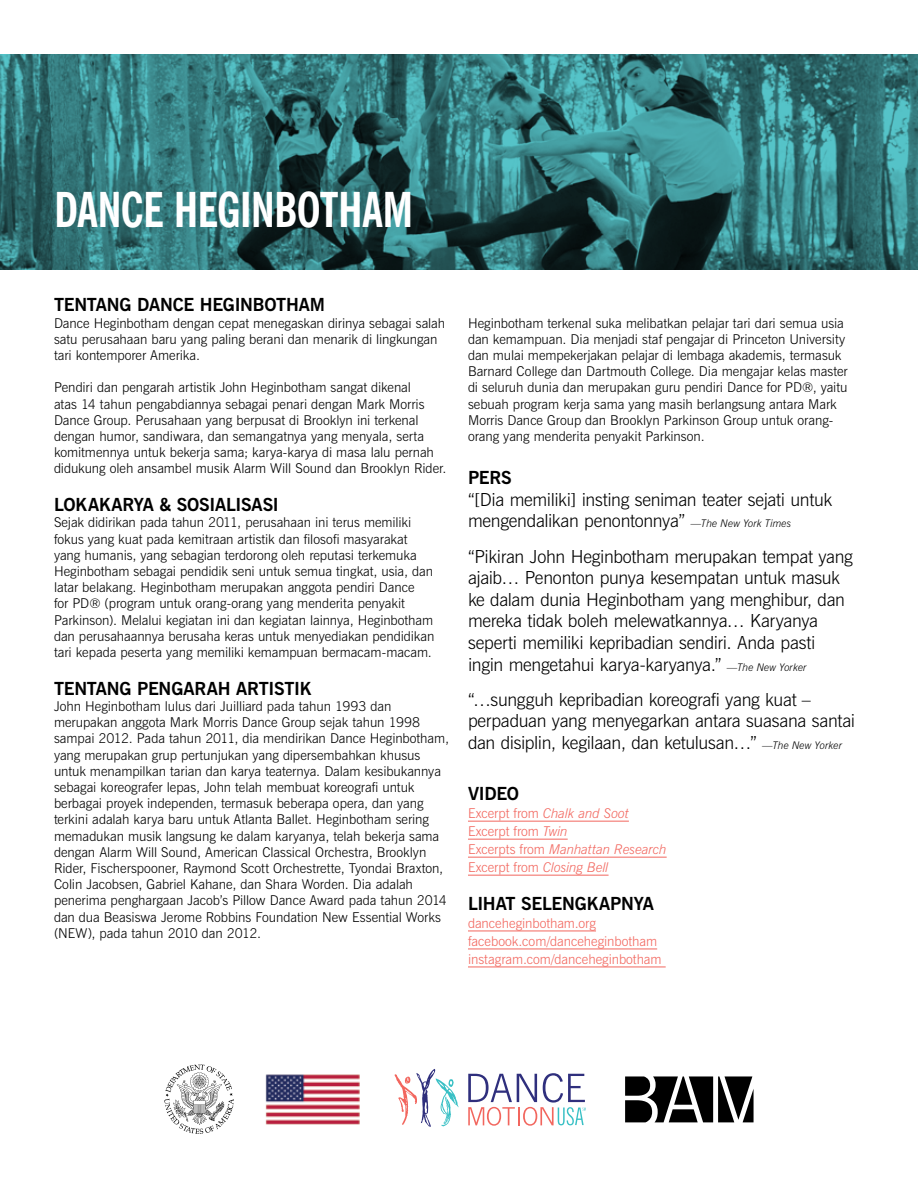
<style>
.page{position:relative;width:918px;height:1188px;background:#fff}
.page>*{position:absolute;margin:0;border:0;box-sizing:border-box;transform-origin:0 0}
.t1{font:700 condensed 48px "News Gothic BT";letter-spacing:-.015em;color:#fff}
.t2{font:300 18px/21.6px "News Gothic BT";letter-spacing:-.02em;color:#000}
.t3{font:700 18px "News Gothic BT";letter-spacing:-.015em;color:#000}
.t4{font:300 13.5px/16.2px "News Gothic BT";letter-spacing:-.005em;color:#000}
.t5{font:300 13.5px/18px "News Gothic BT";color:#f2665e}
.s1{font-style:italic;font-size:10.5px}
.s2{font-size:10.5px}
.s3{font-style:italic}
</style>
<div class="page">
<svg style="left:625px;top:1076px;width:129px;height:46px"></svg>
<img style="left:265px;top:1074px;width:95px;height:51px">
<svg style="left:164px;top:1064px;width:70px;height:70px"></svg>
<svg style="left:394px;top:1069px;width:64px;height:58px"></svg>
<svg style="left:468px;top:1073px;width:118px;height:53px"></svg>
<img style="left:0;top:54px;width:918px;height:216px">
<hr style="left:468px;top:821px;width:161px;height:1px;background:#f2665e">
<hr style="left:468px;top:839px;width:100px;height:1px;background:#f2665e">
<hr style="left:468px;top:857px;width:199px;height:1px;background:#f2665e">
<hr style="left:468px;top:875px;width:141px;height:1px;background:#f2665e">
<hr style="left:468px;top:931px;width:128px;height:1px;background:#f2665e">
<hr style="left:468px;top:949px;width:189px;height:1px;background:#f2665e">
<hr style="left:468px;top:967px;width:198px;height:1px;background:#f2665e">
<h1 class="t1" style="left:54px;top:180px;width:361px">DANCE HEGINBOTHAM</h1>
<h2 class="t3" style="left:54px;top:294px;width:273px">TENTANG DANCE HEGINBOTHAM</h2>
<p class="t4" style="left:54px;top:315px;width:393px">Dance Heginbotham dengan cepat menegaskan dirinya sebagai salah satu perusahaan baru yang paling berani dan menarik di lingkungan tari kontemporer Amerika.</p>
<p class="t4" style="left:54px;top:379px;width:394px">Pendiri dan pengarah artistik John Heginbotham sangat dikenal<br>atas 14 tahun pengabdiannya sebagai penari dengan Mark Morris Dance Group. Perusahaan yang berpusat di Brooklyn ini terkenal dengan humor, sandiwara, dan semangatnya yang menyala, serta komitmennya untuk bekerja sama; karya-karya di masa lalu pernah didukung oleh ansambel musik Alarm Will Sound dan Brooklyn Rider.</p>
<h2 class="t3" style="left:54px;top:494px;width:226px">LOKAKARYA &amp; SOSIALISASI</h2>
<p class="t4" style="left:54px;top:514px;width:382px">Sejak didirikan pada tahun 2011, perusahaan ini terus memiliki fokus yang kuat pada kemitraan artistik dan filosofi masyarakat yang humanis, yang sebagian terdorong oleh reputasi terkemuka Heginbotham sebagai pendidik seni untuk semua tingkat, usia, dan latar belakang. Heginbotham merupakan anggota pendiri Dance<br>for PD® (program untuk orang-orang yang menderita penyakit Parkinson). Melalui kegiatan ini dan kegiatan lainnya, Heginbotham dan perusahaannya berusaha keras untuk menyediakan pendidikan tari kepada peserta yang memiliki kemampuan bermacam-macam.</p>
<h2 class="t3" style="left:54px;top:677px;width:259px">TENTANG PENGARAH ARTISTIK</h2>
<p class="t4" style="left:54px;top:698px;width:397px">John Heginbotham lulus dari Juilliard pada tahun 1993 dan merupakan anggota Mark Morris Dance Group sejak tahun 1998 sampai 2012. Pada tahun 2011, dia mendirikan Dance Heginbotham, yang merupakan grup pertunjukan yang dipersembahkan khusus untuk menampilkan tarian dan karya teaternya. Dalam kesibukannya sebagai koreografer lepas, John telah membuat koreografi untuk berbagai proyek independen, termasuk beberapa opera, dan yang terkini adalah karya baru untuk Atlanta Ballet. Heginbotham sering memadukan musik langsung ke dalam karyanya, telah bekerja sama dengan Alarm Will Sound, American Classical Orchestra, Brooklyn Rider, Fischerspooner, Raymond Scott Orchestrette, Tyondai Braxton, Colin Jacobsen, Gabriel Kahane, dan Shara Worden. Dia adalah penerima penghargaan Jacob’s Pillow Dance Award pada tahun 2014 dan dua Beasiswa Jerome Robbins Foundation New Essential Works (NEW), pada tahun 2010 dan 2012.</p>
<p class="t4" style="left:468px;top:315px;width:381px">Heginbotham terkenal suka melibatkan pelajar tari dari semua usia dan kemampuan. Dia menjadi staf pengajar di Princeton University dan mulai mempekerjakan pelajar di lembaga akademis, termasuk Barnard College dan Dartmouth College. Dia mengajar kelas master di seluruh dunia dan merupakan guru pendiri Dance for PD®, yaitu sebuah program kerja sama yang masih berlangsung antara Mark Morris Dance Group dan Brooklyn Parkinson Group untuk orang&shy;orang yang menderita penyakit Parkinson.</p>
<h2 class="t3" style="left:468px;top:467px;width:45px">PERS</h2>
<h2 class="t2" style="left:468px;top:489px;width:366px">“[Dia memiliki] insting seniman teater sejati untuk mengendalikan penontonnya” <span class="s1">—The New York Times</span></h2>
<p class="t2" style="left:468px;top:545px;width:386px">“Pikiran John Heginbotham merupakan tempat yang ajaib… Penonton punya kesempatan untuk masuk ke dalam dunia Heginbotham yang menghibur, dan mereka tidak boleh melewatkannya… Karyanya seperti memiliki kepribadian sendiri. Anda pasti ingin mengetahui karya-karyanya.” <span class="s2">—</span><span class="s1">The New Yorker</span></p>
<h2 class="t2" style="left:468px;top:688px;width:389px">“…sungguh kepribadian koreografi yang kuat – perpaduan yang menyegarkan antara suasana santai dan disiplin, kegilaan, dan ketulusan…” <span class="s2">—</span><span class="s1">The New Yorker</span></h2>
<h2 class="t3" style="left:468px;top:783px;width:53px">VIDEO</h2>
<p class="t5" style="left:468px;top:804px;width:200px">Excerpt from <span class="s3">Chalk and Soot<br></span>Excerpt from <span class="s3">Twin<br></span>Excerpts from <span class="s3">Manhattan Research<br></span>Excerpt from <span class="s3">Closing Bell</span></p>
<h2 class="t3" style="left:468px;top:893px;width:188px">LIHAT SELENGKAPNYA</h2>
<p class="t5" style="left:468px;top:914px;width:195px">danceheginbotham.org facebook.com/danceheginbotham instagram.com/danceheginbotham</p>
</div>
